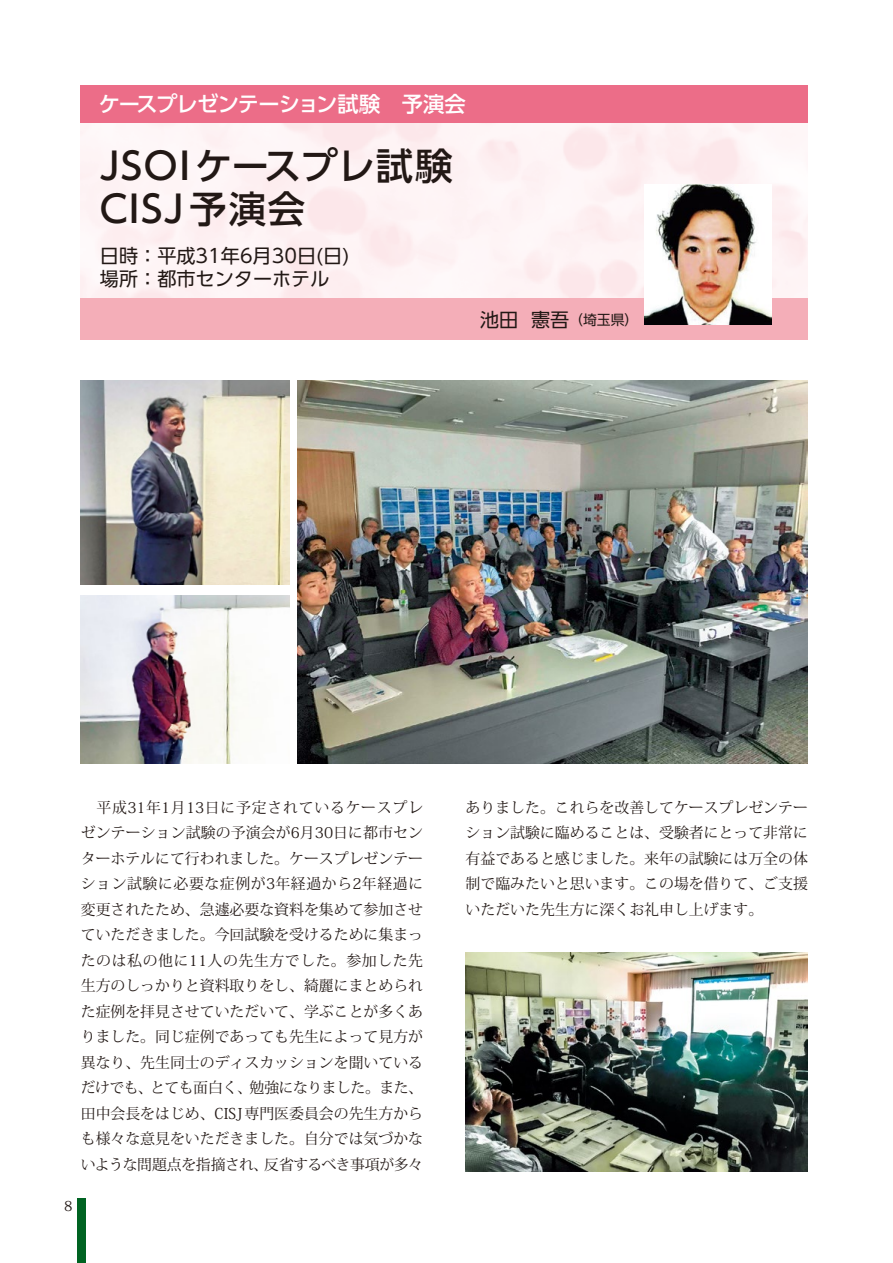
<style>
.page{position:relative;width:893px;height:1263px;background:#fff}
.page>*{position:absolute;margin:0;border:0;box-sizing:border-box;transform-origin:0 0}
.t1{font:500 37.2px/42.5px "UD Shin Go Pro";letter-spacing:.035em;color:#221815}
.t2{font:500 21.3px "UD Shin Go Pro";letter-spacing:-.045em;color:#fff}
.t3{font:19.2px/22.4px "UD Shin Go Pro";color:#221815}
.t4{font:14.85px/25.5px "Koz Min Pro";color:#221815;text-align:justify}
.t5{font:13.8px "UD Shin Go Pro";color:#221815}
.t6{font:13.8px "Koz Min Pro";color:#221815}
.s1{font-size:19.2px}
</style>
<div class="page">
<div style="left:77px;top:1199px;width:8px;height:64px;background:#006322"></div>
<div style="left:81px;top:298px;width:727px;height:42px;background:#f4aeb8"></div>
<div style="left:81px;top:85px;width:727px;height:64px;background:#ec6d88"></div>
<img style="left:81px;top:123px;width:727px;height:175px">
<img style="left:644px;top:184px;width:128px;height:140px">
<img style="left:298px;top:381px;width:510px;height:382px">
<img style="left:81px;top:595px;width:208px;height:168px">
<img style="left:81px;top:381px;width:208px;height:204px">
<img style="left:466px;top:952px;width:342px;height:219px">
<h2 class="t2" style="left:99px;top:87px;width:368px">ケースプレゼンテーション試験　予演会</h2>
<h1 class="t1" style="left:100px;top:144px;width:354px">JSOIケースプレ試験<br>CISJ予演会</h1>
<p class="t3" style="left:100px;top:244px;width:251px">日時：平成31年6月30日(日)場所：都市センターホテル</p>
<p class="t5" style="left:480px;top:308px;width:160px"><span class="s1">池田 憲吾</span>（埼玉県）</p>
<p class="t4" style="left:81px;top:794px;width:344px">　平成31年1月13日に予定されているケースプレゼンテーション試験の予演会が6月30日に都市センターホテルにて行われました。ケースプレゼンテーション試験に必要な症例が3年経過から2年経過に変更されたため、急遽必要な資料を集めて参加させていただきました。今回試験を受けるために集まったのは私の他に11人の先生方でした。参加した先生方のしっかりと資料取りをし、綺麗にまとめられた症例を拝見させていただいて、学ぶことが多くありました。同じ症例であっても先生によって見方が異なり、先生同士のディスカッションを聞いているだけでも、とても面白く、勉強になりました。また、田中会長をはじめ、CISJ専門医委員会の先生方からも様々な意見をいただきました。自分では気づかないような問題点を指摘され、反省するべき事項が多々</p>
<p class="t4" style="left:466px;top:794px;width:344px">ありました。これらを改善してケースプレゼンテーション試験に臨めることは、受験者にとって非常に有益であると感じました。来年の試験には万全の体制で臨みたいと思います。この場を借りて、ご支援いただいた先生方に深くお礼申し上げます。</p>
<p class="t6" style="left:64px;top:1196px;width:10px">8</p>
</div>
